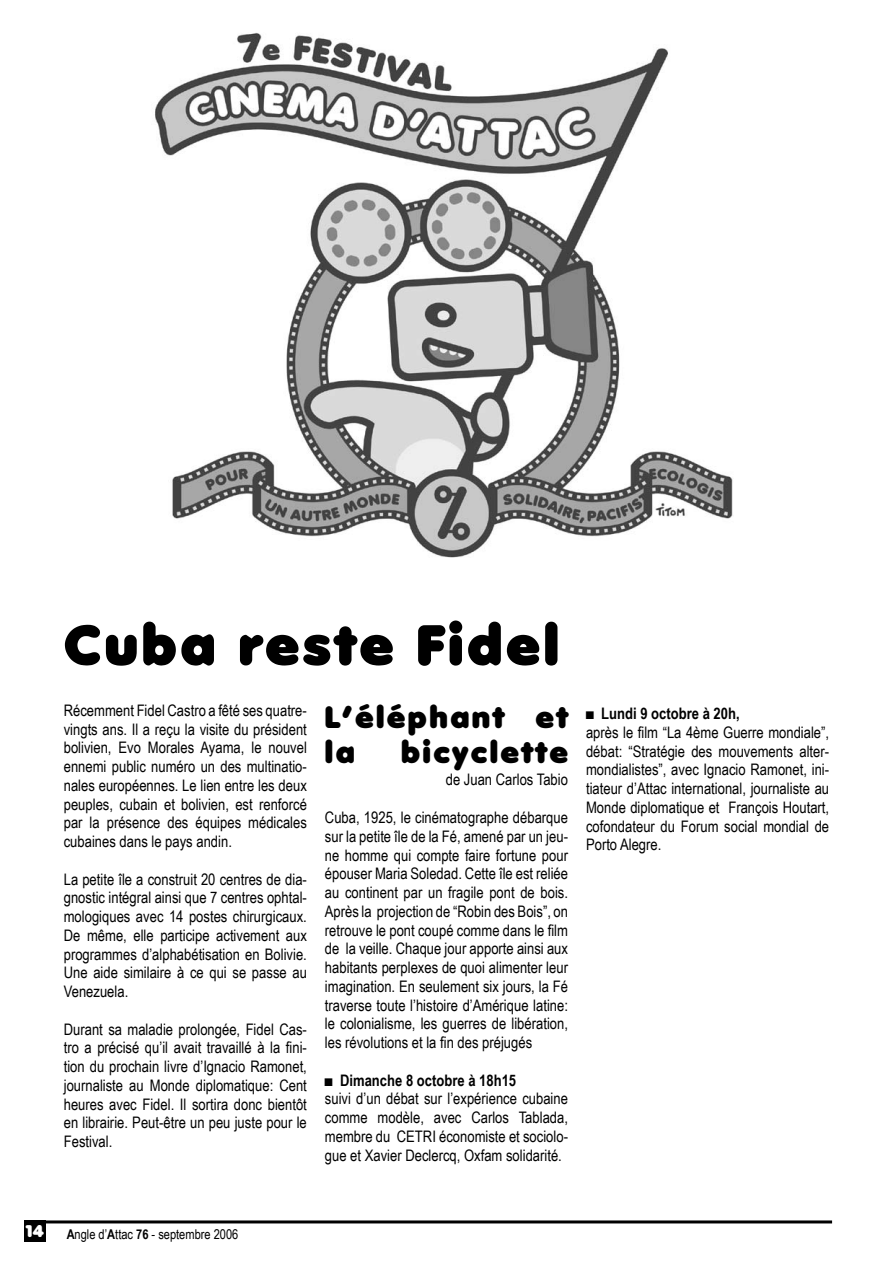
<style>
.page{position:relative;width:893px;height:1263px;background:#fff}
.page>*{position:absolute;margin:0;border:0;box-sizing:border-box;transform-origin:0 0}
.t1{font:55.5px "Debussy";letter-spacing:.06em;color:#000}
.t2{font:30px/34.5px "Debussy";letter-spacing:.08em;color:#000}
.t3{font:16.5px "Debussy";color:#fff}
.t4{font:15.9px/18.8px "Arial Narrow";color:#000;text-align:justify}
.t5{font:13.5px "Arial Narrow";color:#000}
.s1{font-size:16.5px}
.s2{font-weight:700}
</style>
<div class="page">
<div style="left:24px;top:1220px;width:21px;height:22px;background:#000"></div>
<hr style="left:45px;top:1220px;width:787px;height:3px;background:#000">
<img style="left:155px;top:33px;width:578px;height:525px">
<h1 class="t1" style="left:64px;top:614px;width:497px">Cuba reste Fidel</h1>
<p class="t4" style="left:64px;top:700px;width:245px">Récemment Fidel Castro a fêté ses quatre&shy;vingts ans. Il a reçu la visite du président bolivien, Evo Morales Ayama, le nouvel ennemi public numéro un des multinatio&shy;nales européennes. Le lien entre les deux peuples, cubain et bolivien, est renforcé par la présence des équipes médicales cubaines dans le pays andin.</p>
<p class="t4" style="left:64px;top:869px;width:245px">La petite île a construit 20 centres de dia&shy;gnostic intégral ainsi que 7 centres ophtal&shy;mologiques avec 14 postes chirurgicaux.<br>De même, elle participe activement aux programmes d’alphabétisation en Bolivie.<br>Une aide similaire à ce qui se passe au Venezuela.</p>
<p class="t4" style="left:64px;top:1019px;width:245px">Durant sa maladie prolongée, Fidel Cas&shy;tro a précisé qu’il avait travaillé à la fini&shy;tion du prochain livre d’Ignacio Ramonet, journaliste au Monde diplomatique: Cent heures avec Fidel. Il sortira donc bientôt en librairie. Peut-être un peu juste pour le Festival.</p>
<h2 class="t2" style="left:325px;top:701px;width:245px">L’éléphant et la</h2>
<h2 class="t2" style="left:401px;top:736px;width:168px">bicyclette</h2>
<p class="t4" style="left:446px;top:770px;width:124px">de Juan Carlos Tabio</p>
<p class="t4" style="left:325px;top:807px;width:245px">Cuba, 1925, le cinématographe débarque sur la petite île de la Fé, amené par un jeu&shy;ne homme qui compte faire fortune pour épouser Maria Soledad. Cette île est reliée au continent par un fragile pont de bois.<br>Après la projection de “Robin des Bois”, on retrouve le pont coupé comme dans le film de la veille. Chaque jour apporte ainsi aux habitants perplexes de quoi alimenter leur imagination. En seulement six jours, la Fé traverse toute l’histoire d’Amérique latine: le colonialisme, les guerres de libération, les révolutions et la fin des préjugés</p>
<p class="t4" style="left:325px;top:1070px;width:245px;text-align:left"><span class="s1">■</span> <span class="s2">Dimanche 8 octobre à 18h15<br></span>suivi d’un débat sur l’expérience cubaine comme modèle, avec Carlos Tablada, membre du CETRI économiste et sociolo&shy;gue et Xavier Declercq, Oxfam solidarité.</p>
<p class="t4" style="left:586px;top:703px;width:245px;text-align:left"><span class="s1">■</span> <span class="s2">Lundi 9 octobre à 20h,<br></span>après le film “La 4ème Guerre mondiale”, débat: “Stratégie des mouvements alter&shy;mondialistes”, avec Ignacio Ramonet, ini&shy;tiateur d’Attac international, journaliste au Monde diplomatique et François Houtart, cofondateur du Forum social mondial de Porto Alegre.</p>
<p class="t3" style="left:24px;top:1222px;width:21px">14</p>
<p class="t5" style="left:67px;top:1224px;width:173px"><span class="s2">A</span>ngle d’<span class="s2">A</span>ttac <span class="s2">76</span> - septembre 2006</p>
</div>
